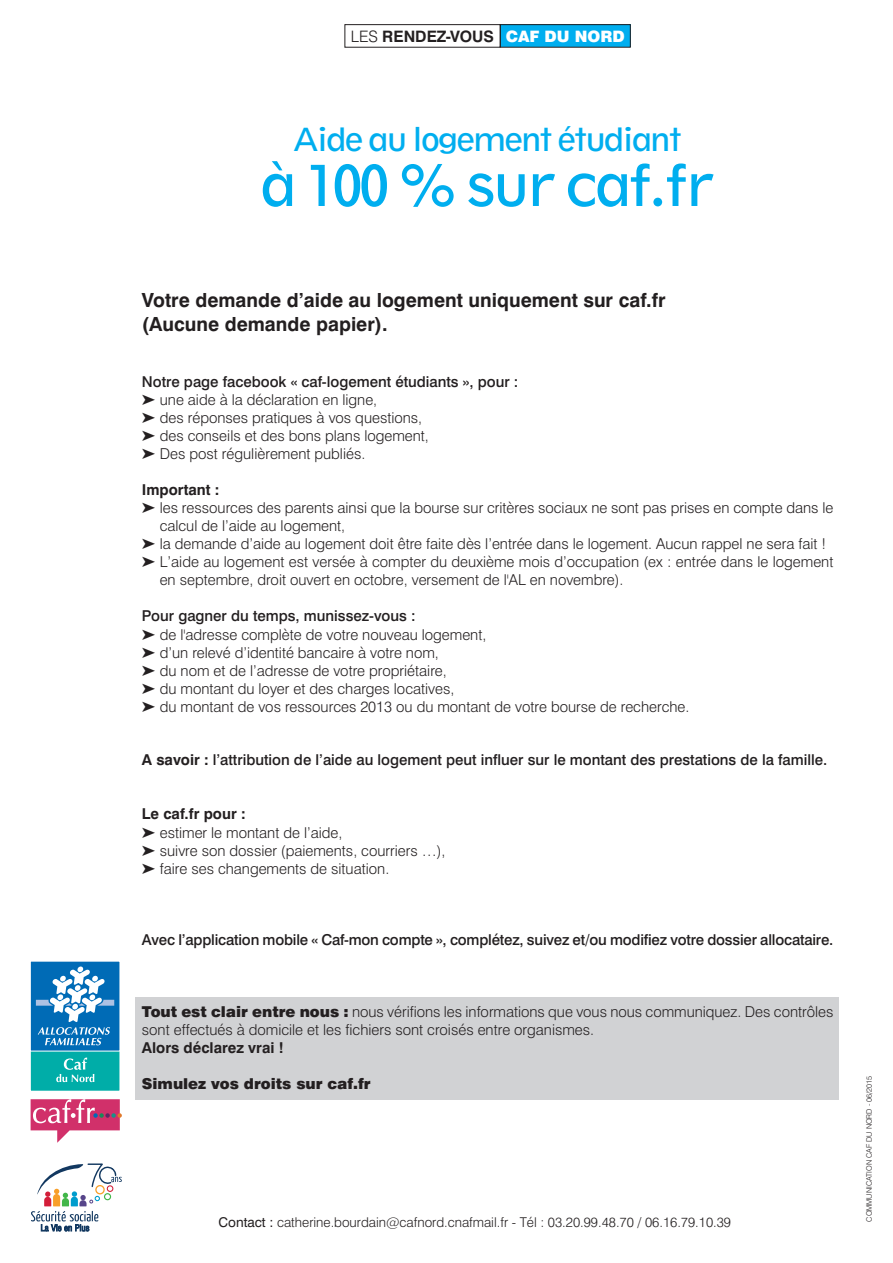
<style>
.page{position:relative;width:893px;height:1263px;background:#fff}
.page>*{position:absolute;margin:0;border:0;box-sizing:border-box;transform-origin:0 0}
.t1{font:54px "Geometric 212 BT";letter-spacing:-.05em;color:#00aeef}
.t2{font:30px "Geometric 212 BT";letter-spacing:-.05em;color:#00aeef}
.t3{font:700 19.5px/23.4px "Swiss 721 BT";color:#231f20}
.t4{font:700 15.75px "Swiss 721 BT";color:#231f20}
.t5{font:300 15px/18.1px "Swiss 721 BT";color:#231f20}
.t6{font:500 15px "Swiss 721 BT";letter-spacing:-.01em;color:#231f20}
.t7{font:700 15px "Swiss 721 BT";color:#231f20}
.t8{font:900 15px "Swiss 721 BT";color:#231f20}
.t9{font:300 13.5px "Swiss 721 BT";color:#231f20}
.t10{font:300 7.5px "Swiss 721 BT";color:#231f20}
.s1{font-weight:300}
.s2{font-weight:900;color:#fff}
.s3{font-weight:500}
.s4{font-weight:700}
.s5{font-weight:900}
.s6{font-weight:400}
</style>
<div class="page">
<div style="left:135px;top:997px;width:704px;height:102px;background:#d1d2d4"></div>
<div style="left:500px;top:25px;width:130px;height:22px;background:#00aeef"></div>
<div style="left:500px;top:24px;width:131px;height:24px;border:1px solid #231f20"></div>
<div style="left:344px;top:24px;width:156px;height:24px;border:1px solid #231f20"></div>
<div style="left:30px;top:1016px;width:90px;height:75px;background:#00ada8"></div>
<div style="left:30px;top:961px;width:90px;height:90px;background:#006bb6"></div>
<svg style="left:36px;top:966px;width:78px;height:79px"></svg>
<svg style="left:56px;top:1057px;width:38px;height:25px"></svg>
<svg style="left:31px;top:1099px;width:91px;height:44px"></svg>
<svg style="left:31px;top:1163px;width:91px;height:68px"></svg>
<p class="t4" style="left:351px;top:27px;width:275px"><span class="s1">LES</span> RENDEZ-VOUS <span class="s2">CAF DU NORD</span></p>
<h2 class="t2" style="left:293px;top:120px;width:390px">Aide au logement étudiant</h2>
<h1 class="t1" style="left:261px;top:151px;width:455px">à 100 % sur caf.fr</h1>
<h3 class="t3" style="left:142px;top:288px;width:525px">Votre demande d’aide au logement uniquement sur caf.fr (Aucune demande papier).</h3>
<p class="t5" style="left:142px;top:372px;width:378px"><span class="s3">Notre page facebook « caf-logement étudiants », pour : </span>➤ une aide à la déclaration en ligne,<br>➤ des réponses pratiques à vos questions,<br>➤ des conseils et des bons plans logement,<br>➤ Des post régulièrement publiés.</p>
<p class="t7" style="left:142px;top:480px;width:79px">Important :</p>
<p class="t5" style="left:142px;top:499px;width:693px">➤ les ressources des parents ainsi que la bourse sur critères sociaux ne sont pas prises en compte dans le</p>
<p class="t5" style="left:160px;top:516px;width:187px">calcul de l’aide au logement,</p>
<p class="t5" style="left:142px;top:535px;width:686px">➤ la demande d’aide au logement doit être faite dès l’entrée dans le logement. Aucun rappel ne sera fait !</p>
<p class="t5" style="left:142px;top:553px;width:693px">➤ L’aide au logement est versée à compter du deuxième mois d’occupation (ex : entrée dans le logement</p>
<p class="t5" style="left:160px;top:570px;width:465px">en septembre, droit ouvert en octobre, versement de l'AL en novembre).</p>
<p class="t5" style="left:142px;top:606px;width:549px"><span class="s3">Pour gagner du temps, munissez-vous :<br></span>➤ de l'adresse complète de votre nouveau logement,<br>➤ d’un relevé d’identité bancaire à votre nom,<br>➤ du nom et de l’adresse de votre propriétaire,<br>➤ du montant du loyer et des charges locatives,<br>➤ du montant de vos ressources 2013 ou du montant de votre bourse de recherche.</p>
<p class="t6" style="left:142px;top:750px;width:687px"><span class="s4">A savoir :</span> l’attribution de l’aide au logement peut influer sur le montant des prestations de la famille.</p>
<p class="t5" style="left:142px;top:804px;width:305px"><span class="s4">Le caf.fr pour :<br></span>➤ estimer le montant de l’aide,<br>➤ suivre son dossier (paiements, courriers …), ➤ faire ses changements de situation.</p>
<p class="t6" style="left:142px;top:930px;width:693px">Avec l’application mobile « Caf-mon compte », complétez, suivez et/ou modifiez votre dossier allocataire.</p>
<p class="t5" style="left:142px;top:1002px;width:693px"><span class="s5">Tout est clair entre nous :</span> nous vérifions les informations que vous nous communiquez. Des contrôles sont effectués à domicile et les fichiers sont croisés entre organismes.</p>
<p class="t7" style="left:142px;top:1038px;width:143px">Alors déclarez vrai !</p>
<p class="t8" style="left:142px;top:1074px;width:230px">Simulez vos droits sur caf.fr</p>
<p class="t9" style="left:219px;top:1214px;width:514px"><span class="s6">Contact :</span> catherine.bourdain@cafnord.cnafmail.fr - Tél : 03.20.99.48.70 / 06.16.79.10.39</p>
<p class="t10" style="left:865px;top:1221px;width:147px;rotate:-90deg">COMMUNICATION CAF DU NORD - 06/2015</p>
</div>
